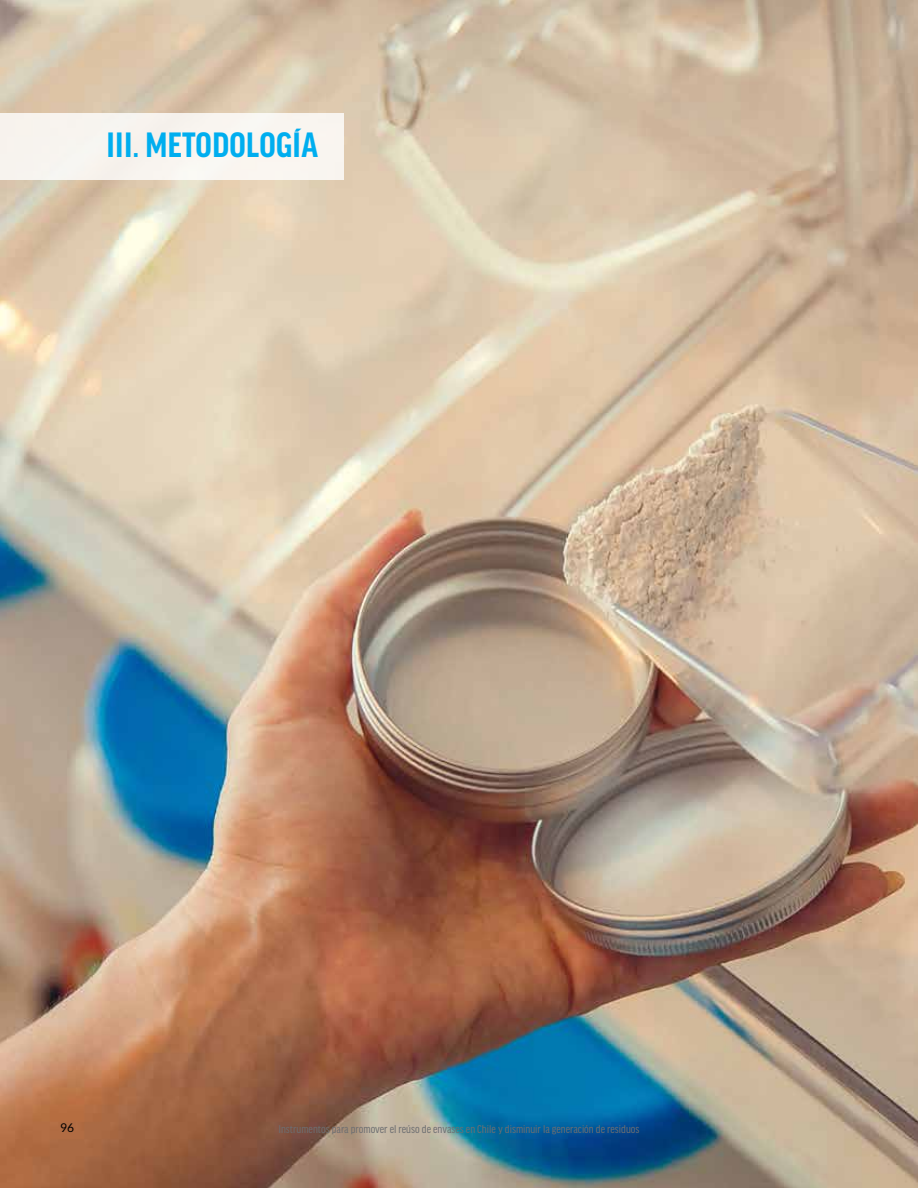
<style>
.page{position:relative;width:918px;height:1188px;background:#fff}
.page>*{position:absolute;margin:0;border:0;box-sizing:border-box;transform-origin:0 0}
.t1{font:700 condensed 37.5px "Good Headline OT";letter-spacing:.01em;color:#00aeef}
.t2{font:12px "Good Headline OT Cond News";color:#6d6e71}
.t3{font:12px "Lato";color:#000}
</style>
<div class="page">
<img style="left:0;top:0;width:918px;height:1188px">
<div style="left:0;top:113px;width:344px;height:66px;background:#f8f5f0"></div>
<h1 class="t1" style="left:106px;top:127px;width:213px">III. METODOLOGÍA</h1>
<p class="t3" style="left:60px;top:1121px;width:15px">96</p>
<p class="t2" style="left:278px;top:1123px;width:363px">Instrumentos para promover el reúso de envases en Chile y disminuir la generación de residuos</p>
</div>
